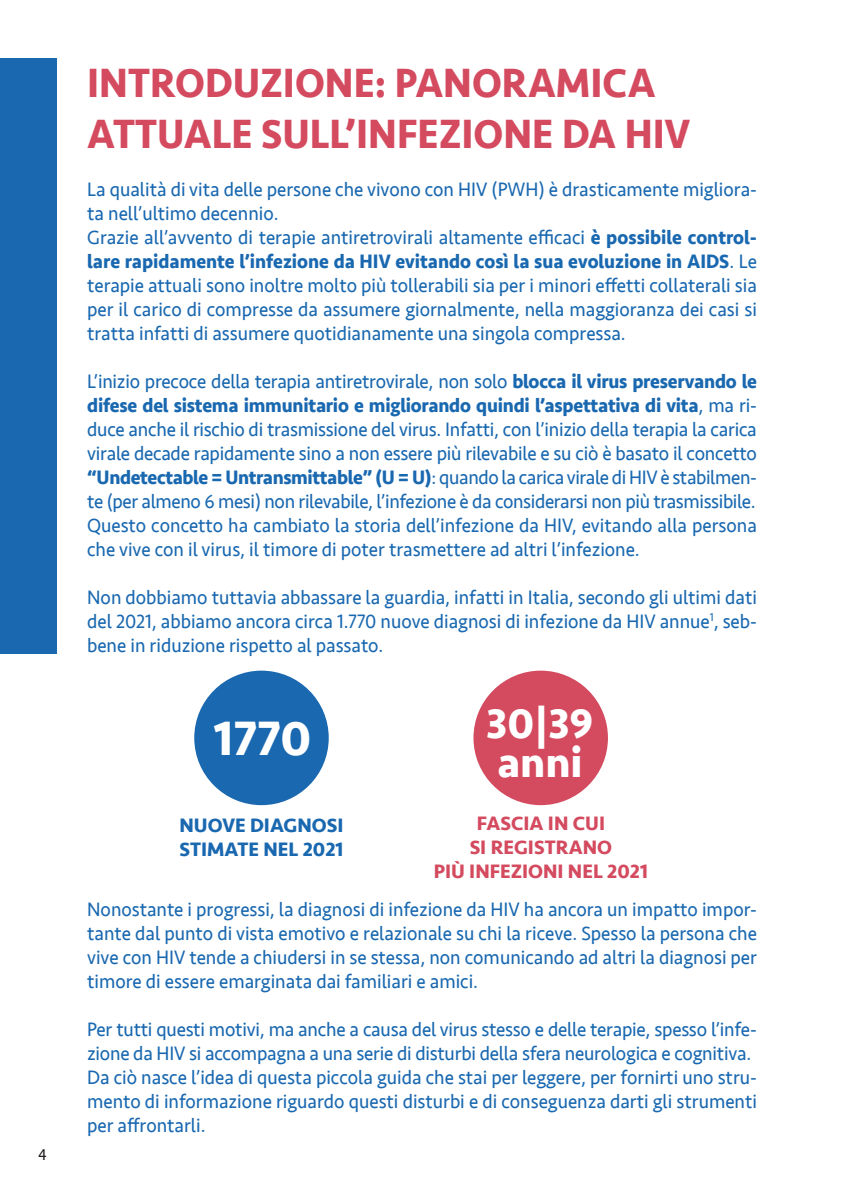
<style>
.page{position:relative;width:842px;height:1191px;background:#fff}
.page>*{position:absolute;margin:0;border:0;box-sizing:border-box;transform-origin:0 0}
.t1{font:700 49.6px "Seravek";color:#fff}
.t2{font:700 43.2px/39px "Seravek";color:#fff}
.t3{font:700 42px/50.4px "Seravek";color:#d44a5f;scale:.95 1}
.t4{font:20px/24px "Seravek";color:#1968b0;text-align:justify;scale:.95 1}
.t5{font:700 20px/24px "Seravek";color:#d44a5f;text-align:center}
.t6{font:700 20px/24px "Seravek";color:#1968b0}
.t7{font:16px "Seravek";color:#231f20}
.s1{font-weight:700}
</style>
<div class="page">
<div style="left:194px;top:670px;width:135px;height:135px;background:#1968b0;border-radius:50%"></div>
<div style="left:473px;top:670px;width:135px;height:135px;background:#d44a5f;border-radius:50%"></div>
<div style="left:0;top:59px;width:57px;height:595px;background:#1968b0"></div>
<p class="t7" style="left:38px;top:1142px;width:10px">4</p>
<h3 class="t3" style="left:87px;top:58px;width:636px">INTRODUZIONE: PANORAMICA<br>ATTUALE SULL’INFEZIONE DA HIV</h3>
<p class="t4" style="left:87px;top:177px;width:706px;text-align:left">La qualità di vita delle persone che vivono con HIV (PWH) è drasticamente migliora&shy;ta nell’ultimo decennio.<br>Grazie all’avvento di terapie antiretrovirali altamente efficaci <span class="s1">è possibile control&shy;lare rapidamente l’infezione da HIV evitando così la sua evoluzione in AIDS</span>. Le terapie attuali sono inoltre molto più tollerabili sia per i minori effetti collaterali sia per il carico di compresse da assumere giornalmente, nella maggioranza dei casi si tratta infatti di assumere quotidianamente una singola compressa.</p>
<p class="t4" style="left:87px;top:369px;width:706px">L’inizio precoce della terapia antiretrovirale, non solo <span class="s1">blocca il virus preservando le difese del sistema immunitario e migliorando quindi l’aspettativa di vita</span>, ma ri&shy;duce anche il rischio di trasmissione del virus. Infatti, con l’inizio della terapia la carica virale decade rapidamente sino a non essere più rilevabile e su ciò è basato il concetto <span class="s1">“Undetectable = Untransmittable” (U = U)</span>: quando la carica virale di HIV è stabilmen&shy;te (per almeno 6 mesi) non rilevabile, l’infezione è da considerarsi non più trasmissibile.<br>Questo concetto ha cambiato la storia dell’infezione da HIV, evitando alla persona che vive con il virus, il timore di poter trasmettere ad altri l’infezione.</p>
<p class="t4" style="left:87px;top:585px;width:706px">Non dobbiamo tuttavia abbassare la guardia, infatti in Italia, secondo gli ultimi dati del 2021, abbiamo ancora circa 1.770 nuove diagnosi di infezione da HIV annue<sup>1</sup>, seb&shy;bene in riduzione rispetto al passato.</p>
<h1 class="t1" style="left:214px;top:698px;width:99px">1770</h1>
<p class="t6" style="left:179px;top:813px;width:165px">NUOVE DIAGNOSI<br>STIMATE NEL 2021</p>
<h2 class="t2" style="left:486px;top:703px;width:109px">30|39 anni</h2>
<p class="t5" style="left:434px;top:811px;width:215px">FASCIA IN CUI<br>SI REGISTRANO<br>PIÙ INFEZIONI NEL 2021</p>
<p class="t4" style="left:87px;top:897px;width:707px">Nonostante i progressi, la diagnosi di infezione da HIV ha ancora un impatto impor&shy;tante dal punto di vista emotivo e relazionale su chi la riceve. Spesso la persona che vive con HIV tende a chiudersi in se stessa, non comunicando ad altri la diagnosi per timore di essere emarginata dai familiari e amici.</p>
<p class="t4" style="left:87px;top:1017px;width:707px;text-align:left">Per tutti questi motivi, ma anche a causa del virus stesso e delle terapie, spesso l’infe&shy;zione da HIV si accompagna a una serie di disturbi della sfera neurologica e cognitiva.<br>Da ciò nasce l’idea di questa piccola guida che stai per leggere, per fornirti uno stru&shy;mento di informazione riguardo questi disturbi e di conseguenza darti gli strumenti per affrontarli.</p>
</div>
